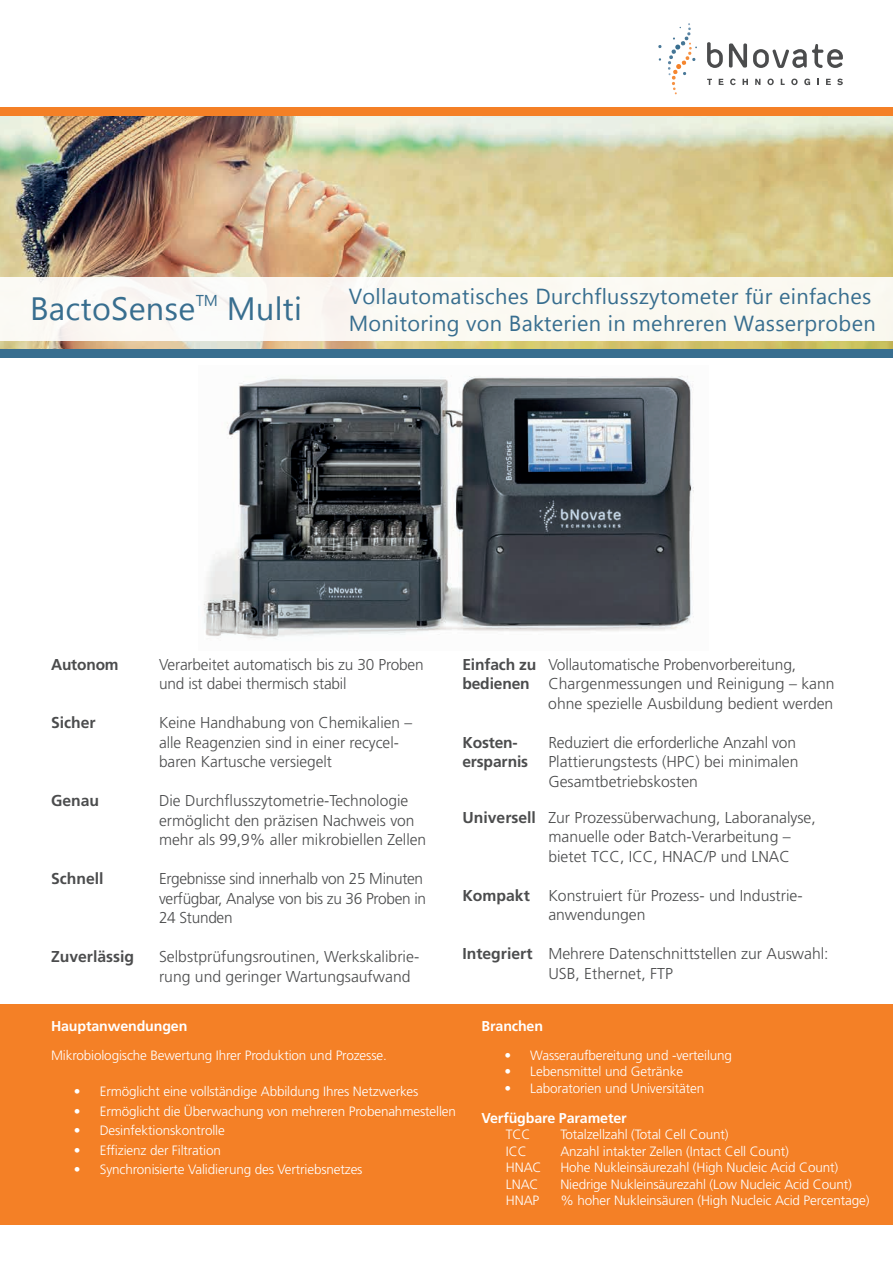
<style>
.page{position:relative;width:893px;height:1263px;background:#fff}
.page>*{position:absolute;margin:0;border:0;box-sizing:border-box;transform-origin:0 0}
.t1{font:32.25px "Myanmar Text";letter-spacing:.01em;color:#386e8f}
.t2{font:21.75px/27px "Myanmar Text";letter-spacing:.015em;color:#386e8f}
.t3{font:300 15.75px/19.5px "Frutiger LT Std";color:#4b4c4d}
.t4{font:300 15.75px/19.5px "Frutiger LT Std";letter-spacing:-.02em;color:#4b4c4d}
.t5{font:700 15.75px "Frutiger LT Std";color:#4b4c4d}
.t6{font:700 14.25px "Frutiger LT Std";letter-spacing:-.01em;color:#fff}
.t7{font:300 13.5px "Frutiger LT Std";letter-spacing:-.01em;color:#fff}
.s1{font-weight:700}
</style>
<div class="page">
<img style="left:0;top:116px;width:893px;height:233px">
<div style="left:0;top:277px;width:893px;height:64px;background:#fbf9f2"></div>
<div style="left:0;top:107px;width:893px;height:9px;background:#f48026"></div>
<svg style="left:658px;top:45px;width:4px;height:3px"></svg>
<svg style="left:668px;top:23px;width:29px;height:71px"></svg>
<svg style="left:707px;top:79px;width:5px;height:6px"></svg>
<svg style="left:719px;top:79px;width:4px;height:6px"></svg>
<svg style="left:730px;top:79px;width:6px;height:6px"></svg>
<svg style="left:743px;top:79px;width:5px;height:6px"></svg>
<svg style="left:755px;top:79px;width:5px;height:6px"></svg>
<svg style="left:767px;top:79px;width:7px;height:6px"></svg>
<svg style="left:781px;top:79px;width:4px;height:6px"></svg>
<svg style="left:791px;top:79px;width:7px;height:6px"></svg>
<svg style="left:804px;top:79px;width:6px;height:6px"></svg>
<svg style="left:817px;top:79px;width:2px;height:6px"></svg>
<svg style="left:826px;top:79px;width:5px;height:6px"></svg>
<svg style="left:837px;top:79px;width:6px;height:6px"></svg>
<svg style="left:707px;top:42px;width:16px;height:26px"></svg>
<svg style="left:753px;top:44px;width:90px;height:24px"></svg>
<svg style="left:729px;top:43px;width:18px;height:25px"></svg>
<div style="left:0;top:349px;width:893px;height:9px;background:#386e8f"></div>
<div style="left:0;top:1005px;width:893px;height:220px;background:#f48026"></div>
<img style="left:203px;top:376px;width:491px;height:263px">
<h1 class="t1" style="left:30px;top:290px;width:273px">BactoSense<sup>TM</sup> Multi</h1>
<h2 class="t2" style="left:349px;top:282px;width:529px">Vollautomatisches Durchflusszytometer für einfaches<br>Monitoring von Bakterien in mehreren Wasserproben</h2>
<p class="t5" style="left:51px;top:655px;width:69px">Autonom</p>
<p class="t3" style="left:159px;top:655px;width:266px">Verarbeitet automatisch bis zu 30 Proben und ist dabei thermisch stabil</p>
<p class="t5" style="left:51px;top:713px;width:46px">Sicher</p>
<p class="t3" style="left:159px;top:713px;width:255px">Keine Handhabung von Chemikalien – alle Reagenzien sind in einer recycel&shy;baren Kartusche versiegelt</p>
<p class="t5" style="left:51px;top:791px;width:50px">Genau</p>
<p class="t3" style="left:159px;top:791px;width:269px">Die Durchflusszytometrie-Technologie ermöglicht den präzisen Nachweis von mehr als 99,9% aller mikrobiellen Zellen</p>
<p class="t5" style="left:51px;top:869px;width:54px">Schnell</p>
<p class="t4" style="left:159px;top:869px;width:268px">Ergebnisse sind innerhalb von 25 Minuten verfügbar, Analyse von bis zu 36 Proben in<br>24 Stunden</p>
<p class="t5" style="left:51px;top:947px;width:85px">Zuverlässig</p>
<p class="t3" style="left:159px;top:947px;width:262px">Selbstprüfungsroutinen, Werkskalibrie&shy;rung und geringer Wartungsaufwand</p>
<p class="t3" style="left:462px;top:655px;width:335px"><span class="s1">Einfach zu</span> Vollautomatische Probenvorbereitung,</p>
<p class="t3" style="left:462px;top:674px;width:374px"><span class="s1">bedienen</span> Chargenmessungen und Reinigung – kann</p>
<p class="t3" style="left:548px;top:694px;width:287px">ohne spezielle Ausbildung bedient werden</p>
<p class="t5" style="left:462px;top:733px;width:57px">Kosten-</p>
<p class="t3" style="left:548px;top:733px;width:249px">Reduziert die erforderliche Anzahl von</p>
<p class="t5" style="left:462px;top:752px;width:67px">ersparnis</p>
<p class="t3" style="left:548px;top:752px;width:252px">Plattierungstests (HPC) bei minimalen<br>Gesamtbetriebskosten</p>
<p class="t3" style="left:548px;top:808px;width:269px;text-indent:-86px"><span class="s1">Universell</span> Zur Prozessüberwachung, Laboranalyse, manuelle oder Batch-Verarbeitung – bietet TCC, ICC, HNAC/P und LNAC</p>
<p class="t3" style="left:548px;top:886px;width:256px;text-indent:-86px"><span class="s1">Kompakt</span> Konstruiert für Prozess- und Industrie&shy;anwendungen</p>
<p class="t3" style="left:548px;top:944px;width:282px;text-indent:-86px"><span class="s1">Integriert</span> Mehrere Datenschnittstellen zur Auswahl:<br>USB, Ethernet, FTP</p>
<p class="t6" style="left:51px;top:1018px;width:138px">Hauptanwendungen</p>
<p class="t7" style="left:51px;top:1047px;width:337px">Mikrobiologische Bewertung Ihrer Produktion und Prozesse.</p>
<p class="t7" style="left:74px;top:1084px;width:346px">• Ermöglicht eine vollständige Abbildung Ihres Netzwerkes</p>
<p class="t7" style="left:74px;top:1103px;width:384px">• Ermöglicht die Überwachung von mehreren Probenahmestellen</p>
<p class="t7" style="left:74px;top:1123px;width:152px">• Desinfektionskontrolle</p>
<p class="t7" style="left:74px;top:1142px;width:149px">• Effizienz der Filtration</p>
<p class="t7" style="left:74px;top:1162px;width:290px">• Synchronisierte Validierung des Vertriebsnetzes</p>
<p class="t6" style="left:482px;top:1018px;width:63px">Branchen</p>
<p class="t7" style="left:504px;top:1047px;width:229px">• Wasseraufbereitung und -verteilung</p>
<p class="t7" style="left:504px;top:1064px;width:180px">• Lebensmittel und Getränke</p>
<p class="t7" style="left:504px;top:1080px;width:201px">• Laboratorien und Universitäten</p>
<p class="t6" style="left:482px;top:1109px;width:147px">Verfügbare Parameter</p>
<p class="t7" style="left:506px;top:1127px;width:26px">TCC</p>
<p class="t7" style="left:560px;top:1127px;width:170px">Totalzellzahl (Total Cell Count)</p>
<p class="t7" style="left:506px;top:1143px;width:22px">ICC</p>
<p class="t7" style="left:560px;top:1143px;width:230px">Anzahl intakter Zellen (Intact Cell Count)</p>
<p class="t7" style="left:506px;top:1160px;width:37px">HNAC</p>
<p class="t7" style="left:560px;top:1160px;width:279px">Hohe Nukleinsäurezahl (High Nucleic Acid Count)</p>
<p class="t7" style="left:506px;top:1176px;width:34px">LNAC</p>
<p class="t7" style="left:560px;top:1176px;width:293px">Niedrige Nukleinsäurezahl (Low Nucleic Acid Count)</p>
<p class="t7" style="left:506px;top:1193px;width:35px">HNAP</p>
<p class="t7" style="left:560px;top:1193px;width:311px">% hoher Nukleinsäuren (High Nucleic Acid Percentage)</p>
</div>
